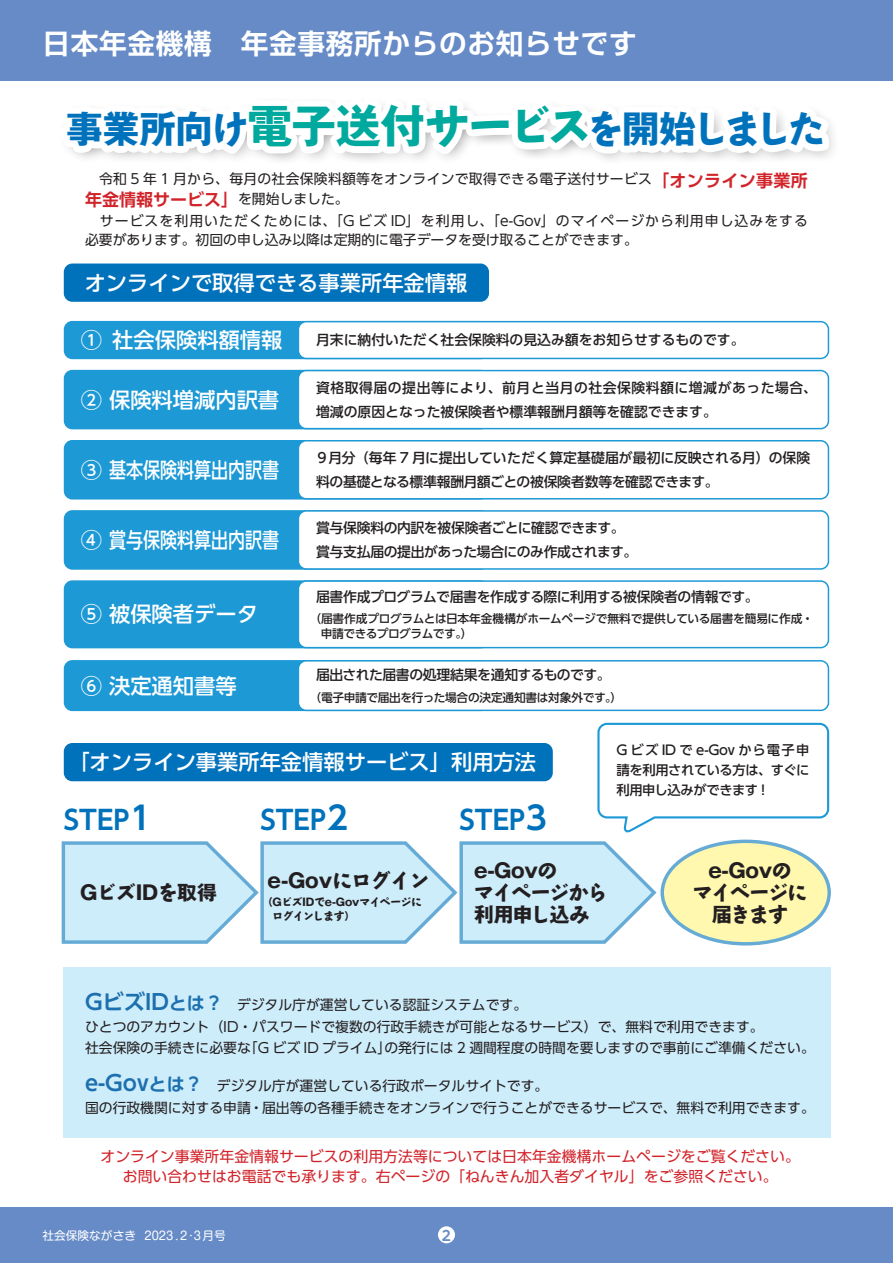
<style>
.page{position:relative;width:893px;height:1263px;background:#fff}
.page>*{position:absolute;margin:0;border:0;box-sizing:border-box;transform-origin:0 0}
.t1{font:700 37.2px "Gothic MB101 Pro";letter-spacing:-.015em;color:#0072bc}
.t2{font:700 27.6px "Shin Go Pr 6 De";letter-spacing:.025em;color:#fff}
.t3{font:700 26.55px "UD Shin Go Pr 6 De";color:#0072bc}
.t4{font:500 21.3px "UD Shin Go Pr 6";color:#fff}
.t5{font:700 19.8px "Gothic MB101 Pro";letter-spacing:-.015em;color:#231f20}
.t6{font:700 19.8px/22.4px "Bokutoh N Std";letter-spacing:-.045em;color:#231f20;text-align:center}
.t7{font:700 16.95px "UD Shin Go Pro De";color:#d1232a}
.t8{font:14.85px/19.2px "UD Shin Go Pr 6";color:#d1232a;text-align:center}
.t9{font:13.8px/21.8px "UD Shin Go Pr 6";color:#231f20}
.t10{font:500 13.8px/23.4px "UD Shin Go Pr 6";letter-spacing:-.015em;color:#231f20}
.t11{font:500 13.8px/23.4px "UD Shin Go Pr 6";letter-spacing:.04em;color:#231f20}
.t12{font:13.8px "UD Shin Go Pr 6";letter-spacing:.02em;color:#231f20}
.t13{font:700 13.8px "UD Shin M Go Pr 6 De";color:#668bc7}
.t14{font:500 13.35px/20.2px "UD Shin Go Pr 6";letter-spacing:-.03em;color:#231f20;text-align:justify}
.t15{font:500 11.7px/14.9px "UD Shin Go Pr 6";letter-spacing:-.025em;color:#231f20}
.t16{font:11.7px "Shin M Go Pr 6";color:#fff}
.t17{font:700 10.65px "Gothic MB101 Pro";color:#231f20}
.t18{font:700 10.65px "Bokutoh N Std";letter-spacing:-.04em;color:#231f20}
.s1{font-family:"Bokutoh N Std"}
.s2{font-size:44.7px;color:#00a99d}
.s3{font-family:"Bokutoh N Std";font-size:44.7px;color:#00a99d}
.s4{font-family:"UD Shin Go Pro De";font-weight:700;font-size:16.95px;color:#d1232a}
.s5{font-size:31.95px}
.s6{font-family:"Gothic MB101 Pro"}
.s7{font-family:"UD Shin Go Pr 6 De";font-weight:700;font-size:21.3px;color:#1d70af}
.s8{font-family:"UD Shin Go Pr 6 De";font-weight:700;font-size:18px;color:#1d70af}
</style>
<div class="page">
<div style="left:0;top:0;width:893px;height:81px;background:#668bc7"></div>
<div style="left:0;top:1208px;width:893px;height:55px;background:#668bc7"></div>
<div style="left:438px;top:1226px;width:17px;height:17px;background:#fff;border-radius:50%"></div>
<div style="left:59px;top:96px;width:781px;height:69px;background:#231f20;opacity:.75"></div>
<div style="left:61px;top:99px;width:768px;height:55px;background:#fff"></div>
<div style="left:64px;top:263px;width:425px;height:39px;background:#0072bc;border-radius:9px"></div>
<div style="left:64px;top:743px;width:489px;height:38px;background:#0072bc;border-radius:9px"></div>
<div style="left:64px;top:321px;width:425px;height:38px;background:#1d99d6;border-radius:9px"></div>
<div style="left:64px;top:370px;width:425px;height:59px;background:#1d99d6;border-radius:9px"></div>
<div style="left:64px;top:440px;width:425px;height:59px;background:#1d99d6;border-radius:9px"></div>
<div style="left:64px;top:510px;width:425px;height:60px;background:#1d99d6;border-radius:9px"></div>
<div style="left:64px;top:660px;width:425px;height:51px;background:#1d99d6;border-radius:9px"></div>
<div style="left:64px;top:580px;width:425px;height:68px;background:#1d99d6;border-radius:9px"></div>
<div style="left:298px;top:322px;width:530px;height:36px;background:#fff;border-radius:8px"></div>
<div style="left:298px;top:321px;width:531px;height:38px;border:1px solid #1d99d6;border-radius:8px"></div>
<div style="left:298px;top:371px;width:530px;height:58px;background:#fff;border-radius:8px"></div>
<div style="left:298px;top:370px;width:531px;height:59px;border:1px solid #1d99d6;border-radius:8px"></div>
<div style="left:298px;top:441px;width:530px;height:58px;background:#fff;border-radius:8px"></div>
<div style="left:298px;top:440px;width:531px;height:59px;border:1px solid #1d99d6;border-radius:8px"></div>
<div style="left:298px;top:511px;width:530px;height:58px;background:#fff;border-radius:8px"></div>
<div style="left:298px;top:510px;width:531px;height:60px;border:1px solid #1d99d6;border-radius:8px"></div>
<div style="left:298px;top:661px;width:530px;height:49px;background:#fff;border-radius:8px"></div>
<div style="left:298px;top:660px;width:531px;height:51px;border:1px solid #1d99d6;border-radius:8px"></div>
<div style="left:298px;top:581px;width:530px;height:67px;background:#fff;border-radius:8px"></div>
<div style="left:298px;top:580px;width:531px;height:68px;border:1px solid #1d99d6;border-radius:8px"></div>
<svg style="left:61px;top:841px;width:596px;height:103px;background:#cbe9f8"></svg>
<div style="left:662px;top:841px;width:167px;height:103px;background:#fff8ae;border-radius:50%"></div>
<div style="left:660px;top:840px;width:171px;height:105px;border:3px solid #65abd5;border-radius:50%"></div>
<svg style="left:597px;top:722px;width:233px;height:111px"></svg>
<div style="left:64px;top:967px;width:767px;height:171px;background:#ceedfb"></div>
<h2 class="t2" style="left:43px;top:21px;width:596px">日本年金機構　年金事務所からのお知らせです</h2>
<h1 class="t1" style="left:66px;top:98px;width:761px">事業所向<span class="s1">け</span><span class="s2">電子送付</span><span class="s3">サービス</span><span class="s1">を</span>開始<span class="s1">しました</span></h1>
<p class="t12" style="left:85px;top:168px;width:724px">　令和 5 年 1 月から、毎月の社会保険料額等をオンラインで取得できる電子送付サービス<span class="s4">「オンライン事業所</span></p>
<p class="t7" style="left:85px;top:186px;width:265px">年金情報サービス」<sup>を開始しました。</sup></p>
<p class="t9" style="left:85px;top:211px;width:724px;line-height:19.2px">　サービスを利用いただくためには、「G ビズ ID」を利用し、「e-Gov」のマイページから利用申し込みをする必要があります。初回の申し込み以降は定期的に電子データを受け取ることができます。</p>
<h3 class="t4" style="left:85px;top:265px;width:384px">オンラインで取得できる事業所年金情報</h3>
<h3 class="t4" style="left:81px;top:323px;width:203px">① 社会保険料額情報</h3>
<h3 class="t4" style="left:81px;top:382px;width:200px">② 保険料増減内訳書</h3>
<h3 class="t4" style="left:81px;top:452px;width:200px">③ 基本保険料算出内訳書</h3>
<h3 class="t4" style="left:81px;top:523px;width:200px">④ 賞与保険料算出内訳書</h3>
<h3 class="t4" style="left:81px;top:597px;width:179px">⑤ 被保険者データ</h3>
<h3 class="t4" style="left:81px;top:668px;width:157px">⑥ 決定通知書等</h3>
<p class="t10" style="left:316px;top:328px;width:430px">月末に納付いただく社会保険料の見込み額をお知らせするものです。</p>
<p class="t11" style="left:316px;top:376px;width:502px">資格取得届の提出等により、前月と当月の社会保険料額に増減があった場合、増減の原因となった被保険者や標準報酬月額等を確認できます。</p>
<p class="t10" style="left:315px;top:446px;width:496px">９月分（毎年 7 月に提出していただく算定基礎届が最初に反映される月）の保険料の基礎となる標準報酬月額ごとの被保険者数等を確認できます。</p>
<p class="t10" style="left:316px;top:516px;width:323px">賞与保険料の内訳を被保険者ごとに確認できます。賞与支払届の提出があった場合にのみ作成されます。</p>
<p class="t10" style="left:316px;top:584px;width:444px">届書作成プログラムで届書を作成する際に利用する被保険者の情報です。</p>
<p class="t15" style="left:321px;top:611px;width:494px;text-indent:-11px">（届書作成プログラムとは日本年金機構がホームページで無料で提供している届書を簡易に作成・申請できるプログラムです。）</p>
<p class="t10" style="left:316px;top:663px;width:296px">届出された届書の処理結果を通知するものです。</p>
<p class="t15" style="left:310px;top:689px;width:314px">（電子申請で届出を行った場合の決定通知書は対象外です。）</p>
<h3 class="t4" style="left:68px;top:745px;width:469px">「オンライン事業所年金情報サービス」利用方法</h3>
<h3 class="t3" style="left:64px;top:798px;width:95px">STEP<span class="s5">１</span></h3>
<h3 class="t3" style="left:260px;top:798px;width:95px">STEP<span class="s5">２</span></h3>
<h3 class="t3" style="left:459px;top:798px;width:95px">STEP<span class="s5">３</span></h3>
<p class="t14" style="left:616px;top:739px;width:194px">G ビズ ID で e-Gov から電子申請を利用されている方は、すぐに利用申し込みができます！</p>
<h3 class="t5" style="left:80px;top:876px;width:138px">G<span class="s1">ビズ</span>ID<span class="s1">を</span>取得</h3>
<h3 class="t5" style="left:268px;top:864px;width:163px">e-Gov<span class="s1">にログイン</span></h3>
<p class="t17" style="left:262px;top:893px;width:161px">（ G<span class="s1">ビズ</span>ID<span class="s1">で</span>e-Gov<span class="s1">マイページに</span></p>
<p class="t18" style="left:272px;top:908px;width:84px">ログインします<span class="s6">）</span></p>
<h3 class="t5" style="left:474px;top:854px;width:85px">e-Gov<span class="s1">の</span></h3>
<h3 class="t6" style="left:474px;top:880px;width:135px">マイページから</h3>
<h3 class="t5" style="left:474px;top:898px;width:116px">利用申<span class="s1">し</span>込<span class="s1">み</span></h3>
<h3 class="t5" style="left:708px;top:854px;width:85px">e-Gov<span class="s1">の</span></h3>
<h3 class="t6" style="left:693px;top:880px;width:116px">マイページに<span class="s6">届</span>きます</h3>
<p class="t9" style="left:85px;top:993px;width:731px"><span class="s7">GビズID</span><span class="s8">とは？</span>　デジタル庁が運営している認証システムです。<br>ひとつのアカウント（ID・パスワードで複数の行政手続きが可能となるサービス）で、無料で利用できます。<br>社会保険の手続きに必要な「G ビズ ID プライム」の発行には 2 週間程度の時間を要しますので事前にご準備ください。</p>
<p class="t9" style="left:85px;top:1074px;width:731px;line-height:22.2px"><span class="s7">e-Gov</span><span class="s8">とは？</span>　デジタル庁が運営している行政ポータルサイトです。<br>国の行政機関に対する申請・届出等の各種手続きをオンラインで行うことができるサービスで、無料で利用できます。</p>
<p class="t8" style="left:100px;top:1147px;width:701px">オンライン事業所年金情報サービスの利用方法等については日本年金機構ホームページをご覧ください。お問い合わせはお電話でも承ります。右ページの「ねんきん加入者ダイヤル」をご参照ください。</p>
<p class="t16" style="left:43px;top:1226px;width:185px">社会保険ながさき 2023. 2･3月号</p>
<p class="t13" style="left:442px;top:1223px;width:11px">2</p>
</div>
